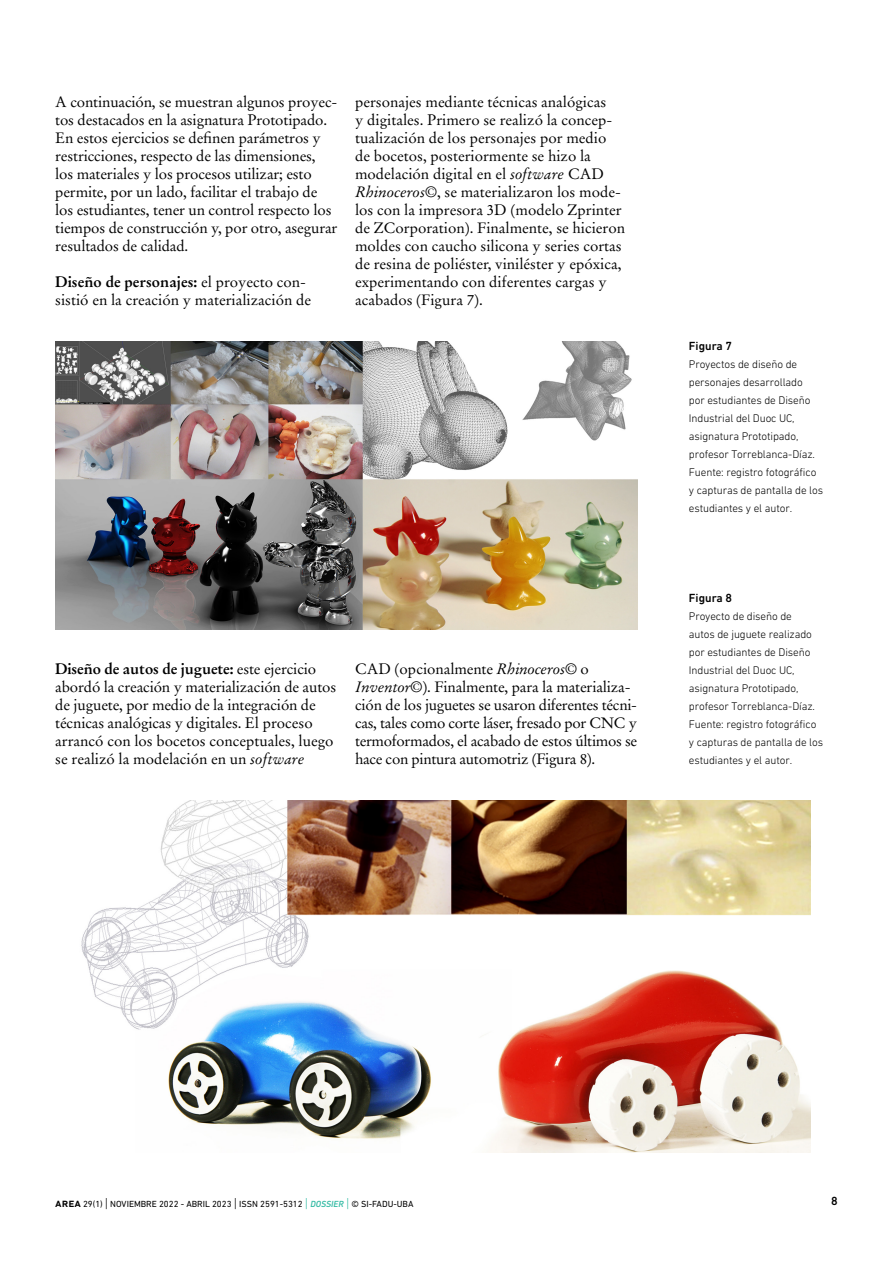
<style>
.page{position:relative;width:893px;height:1263px;background:#fff}
.page>*{position:absolute;margin:0;border:0;box-sizing:border-box;transform-origin:0 0}
.Texto_principal{font:15px/18px "Stempel Garamond LT Std";letter-spacing:-.01em;color:#000}
.Titulo_Figuras_Fotog{font:500 12px "DIN Next LT Pro";color:#000}
.Epígrafe{font:300 11.25px/18px "DIN Next LT Pro";letter-spacing:-.01em;color:#000}
.t1{font:9px "DIN Next LT Pro";color:#000}
.s1{font-weight:700}
.s2{font-style:italic}
.s3{font-weight:500;font-size:12px}
.s4{font-weight:300;font-size:13.5px}
.s5{font-weight:300;font-size:13.5px;color:#36bba5}
.s6{font-weight:500;font-style:italic;color:#36bba5}
</style>
<div class="page">
<img style="left:55px;top:341px;width:583px;height:288px">
<img style="left:81px;top:800px;width:729px;height:352px">
<p class="Texto_principal" style="left:55px;top:93px;width:284px">A continuación, se muestran algunos proyec&shy;tos destacados en la asignatura Prototipado.<br>En estos ejercicios se definen parámetros y restricciones, respecto de las dimensiones, los materiales y los procesos utilizar; esto permite, por un lado, facilitar el trabajo de los estudiantes, tener un control respecto los tiempos de construcción y, por otro, asegurar resultados de calidad.</p>
<p class="Texto_principal" style="left:55px;top:273px;width:257px"><span class="s1">Diseño de personajes:</span> el proyecto con&shy;sistió en la creación y materialización de</p>
<p class="Texto_principal" style="left:355px;top:93px;width:272px">personajes mediante técnicas analógicas<br>y digitales. Primero se realizó la concep&shy;tualización de los personajes por medio de bocetos, posteriormente se hizo la modelación digital en el <span class="s2">software</span> CAD <span class="s2">Rhinoceros</span>©, se materializaron los mode&shy;los con la impresora 3D (modelo Zprinter de ZCorporation). Finalmente, se hicieron moldes con caucho silicona y series cortas de resina de poliéster, viniléster y epóxica, experimentando con diferentes cargas y acabados (Figura 7).</p>
<p class="Texto_principal" style="left:55px;top:660px;width:282px"><span class="s1">Diseño de autos de juguete:</span> este ejercicio abordó la creación y materialización de autos de juguete, por medio de la integración de técnicas analógicas y digitales. El proceso arrancó con los bocetos conceptuales, luego se realizó la modelación en un <span class="s2">software</span></p>
<p class="Texto_principal" style="left:355px;top:660px;width:284px">CAD (opcionalmente <span class="s2">Rhinoceros</span>© o <span class="s2">Inventor</span>©). Finalmente, para la materializa&shy;ción de los juguetes se usaron diferentes técni&shy;cas, tales como corte láser, fresado por CNC y termoformados, el acabado de estos últimos se hace con pintura automotriz (Figura 8).</p>
<p class="Titulo_Figuras_Fotog" style="left:689px;top:339px;width:45px">Figura 7</p>
<p class="Epígrafe" style="left:689px;top:355px;width:128px">Proyectos de diseño de personajes desarrollado por estudiantes de Diseño<br>Industrial del Duoc UC, asignatura Prototipado, profesor Torreblanca-Díaz.</p>
<p class="Epígrafe" style="left:689px;top:463px;width:136px">Fuente: registro fotográfico y capturas de pantalla de los estudiantes y el autor.</p>
<p class="Titulo_Figuras_Fotog" style="left:689px;top:591px;width:45px">Figura 8</p>
<p class="Epígrafe" style="left:689px;top:607px;width:128px">Proyecto de diseño de autos de juguete realizado por estudiantes de Diseño<br>Industrial del Duoc UC, asignatura Prototipado, profesor Torreblanca-Díaz.</p>
<p class="Epígrafe" style="left:689px;top:715px;width:136px">Fuente: registro fotográfico y capturas de pantalla de los estudiantes y el autor.</p>
<p class="t1" style="left:55px;top:1198px;width:360px"><span class="s3">area</span> 29(1) <span class="s4">|</span> NOVIEMBRE 2022 - ABRIL 2023 <span class="s4">|</span> ISSN 2591-5312 <span class="s5">|</span> <span class="s6">DOSSIER</span> <span class="s5">|</span> © SI-FADU-UBA</p>
<p class="Titulo_Figuras_Fotog" style="left:831px;top:1194px;width:8px">8</p>
</div>
